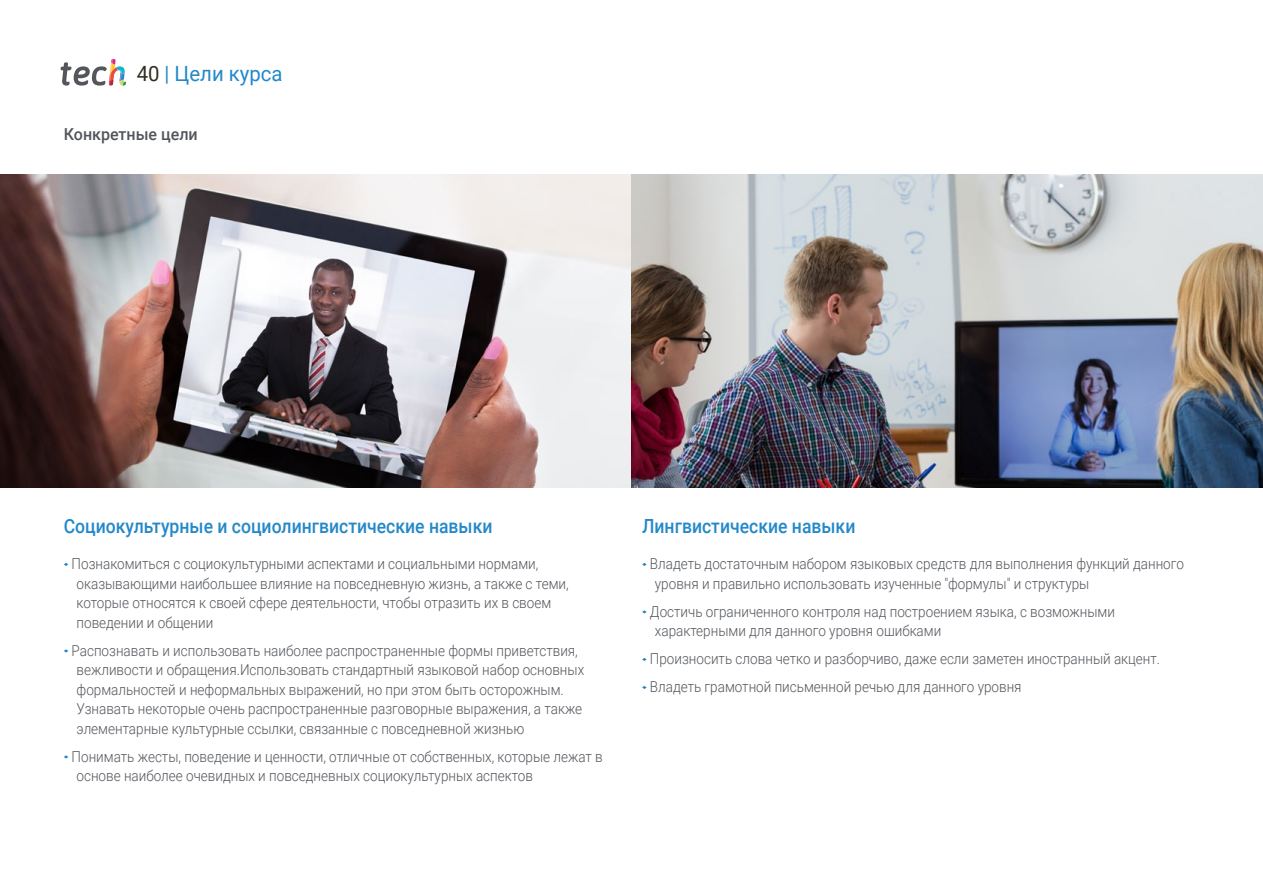
<style>
.page{position:relative;width:1263px;height:893px;background:#fff}
.page>*{position:absolute;margin:0;border:0;box-sizing:border-box;transform-origin:0 0}
.t1{font:21px "Roboto";color:#2488c9}
.t2{font:500 19.5px "Roboto";color:#2488c9;scale:.9 1}
.t3{font:500 16.5px "Roboto";color:#52555b}
.t4{font:300 15px/19.5px "Roboto";color:#52555b;scale:.9 1}
.s1{color:#312e20}
</style>
<div class="page">
<svg style="left:64px;top:563px;width:4px;height:3px"></svg>
<svg style="left:642px;top:610px;width:5px;height:3px"></svg>
<img style="left:0;top:174px;width:1263px;height:313px">
<svg style="left:61px;top:59px;width:65px;height:27px"></svg>
<h1 class="t1" style="left:137px;top:59px;width:148px"><span class="s1">40</span> | Цели курса</h1>
<p class="t3" style="left:64px;top:123px;width:135px">Конкретные цели</p>
<h2 class="t2" style="left:64px;top:512px;width:478px">Социокультурные и социолингвистические навыки</h2>
<p class="t4" style="left:77px;top:553px;width:548px;text-indent:-5px">Познакомиться с социокультурными аспектами и социальными нормами, оказывающими наибольшее влияние на повседневную жизнь, а также с теми, которые относятся к своей сфере деятельности, чтобы отразить их в своем поведении и общении</p>
<p class="t4" style="left:77px;top:640px;width:566px;text-indent:-5px">Распознавать и использовать наиболее распространенные формы приветствия, вежливости и обращения.Использовать стандартный языковой набор основных формальностей и неформальных выражений, но при этом быть осторожным.<br>Узнавать некоторые очень распространенные разговорные выражения, а также элементарные культурные ссылки, связанные с повседневной жизнью</p>
<p class="t4" style="left:77px;top:746px;width:586px;text-indent:-5px">Понимать жесты, поведение и ценности, отличные от собственных, которые лежат в основе наиболее очевидных и повседневных социокультурных аспектов</p>
<h2 class="t2" style="left:642px;top:512px;width:238px">Лингвистические навыки</h2>
<p class="t4" style="left:655px;top:553px;width:589px;text-indent:-5px">Владеть достаточным набором языковых средств для выполнения функций данного уровня и правильно использовать изученные "формулы" и структуры</p>
<p class="t4" style="left:655px;top:601px;width:513px;text-indent:-5px">Достичь ограниченного контроля над построением языка, с возможными характерными для данного уровня ошибками</p>
<p class="t4" style="left:650px;top:644px;width:568px;line-height:28px">Произносить слова четко и разборчиво, даже если заметен иностранный акцент.<br>Владеть грамотной письменной речью для данного уровня</p>
</div>
